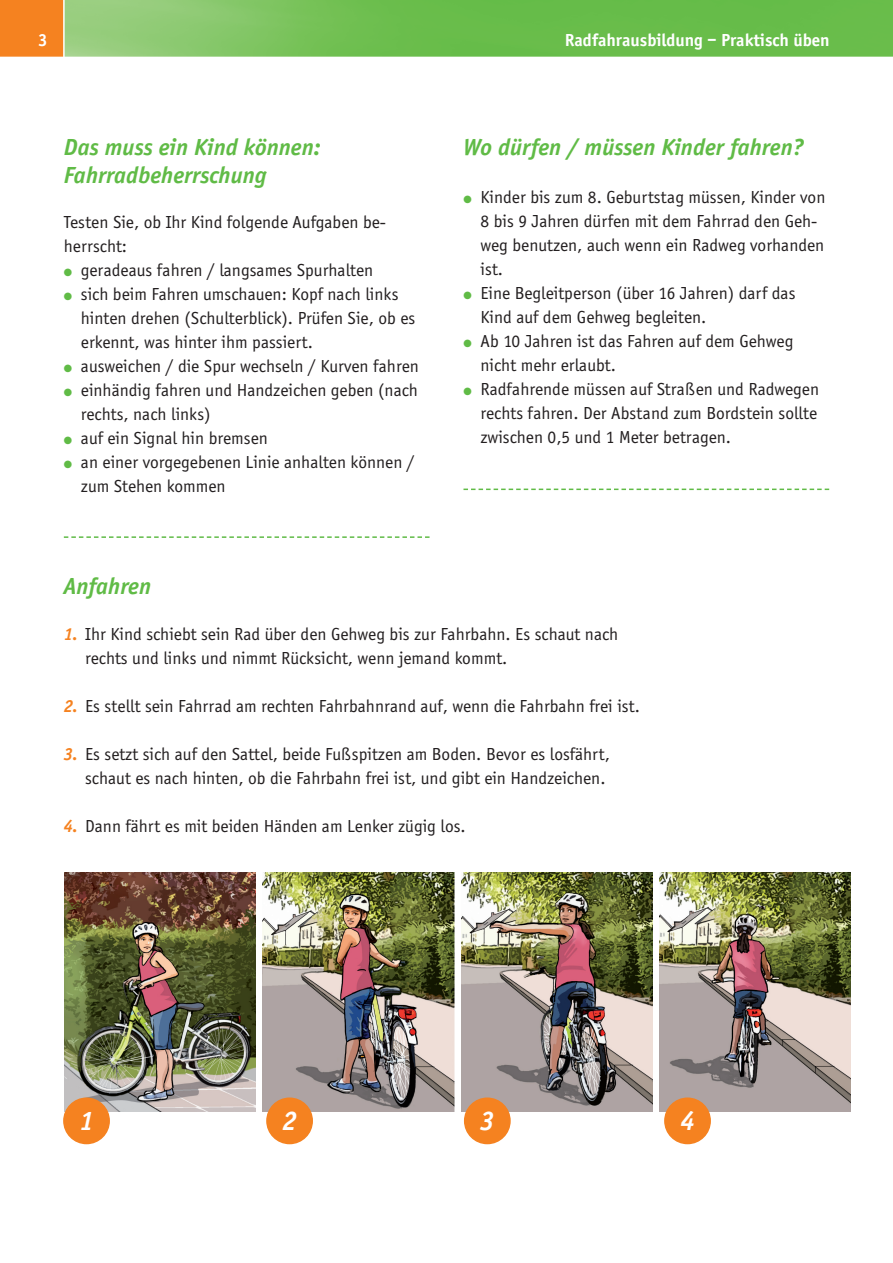
<style>
.page{position:relative;width:893px;height:1263px;background:#fff}
.page>*{position:absolute;margin:0;border:0;box-sizing:border-box;transform-origin:0 0}
.t1{font:italic 700 27px "Officina Serif";color:#fff}
.Copy{font:italic 700 24px "Officina Sans";color:#60bb46}
.Copy-2{font:18px/24px "Officina Sans";color:#231f20}
.Copy-3{font:700 18px "Officina Sans";color:#fff}
.s1{color:#60bb46}
.s2{font-weight:700;font-style:italic;color:#f58220}
</style>
<div class="page">
<img style="left:65px;top:0;width:827px;height:57px">
<div style="left:0;top:0;width:64px;height:57px;background:#f58220"></div>
<hr style="left:63px;top:0;width:2px;height:256px;background:#fff">
<img style="left:64px;top:873px;width:192px;height:239px">
<img style="left:659px;top:873px;width:192px;height:239px">
<img style="left:263px;top:873px;width:191px;height:239px">
<img style="left:461px;top:873px;width:191px;height:239px">
<div style="left:665px;top:1098px;width:45px;height:45px;background:#f58220;border-radius:50%"></div>
<div style="left:664px;top:1097px;width:47px;height:47px;border:2px solid #f58220;border-radius:50%"></div>
<div style="left:465px;top:1098px;width:45px;height:45px;background:#f58220;border-radius:50%"></div>
<div style="left:464px;top:1097px;width:47px;height:47px;border:2px solid #f58220;border-radius:50%"></div>
<div style="left:267px;top:1098px;width:45px;height:45px;background:#f58220;border-radius:50%"></div>
<div style="left:266px;top:1097px;width:47px;height:47px;border:2px solid #f58220;border-radius:50%"></div>
<div style="left:64px;top:1098px;width:45px;height:45px;background:#f58220;border-radius:50%"></div>
<div style="left:63px;top:1097px;width:47px;height:47px;border:2px solid #f58220;border-radius:50%"></div>
<svg style="left:64px;top:536px;width:366px;height:2px"></svg>
<svg style="left:463px;top:489px;width:366px;height:1px"></svg>
<p class="Copy-3" style="left:38px;top:29px;width:11px">3</p>
<p class="Copy-3" style="left:565px;top:29px;width:266px">Radfahrausbildung – Praktisch üben</p>
<p class="Copy" style="left:64px;top:133px;width:258px">Das muss ein Kind können:</p>
<p class="Copy" style="left:64px;top:161px;width:205px">Fahrradbeherrschung</p>
<p class="Copy-2" style="left:64px;top:210px;width:324px">Testen Sie, ob Ihr Kind folgende Aufgaben be&shy;herrscht:</p>
<p class="Copy-2" style="left:64px;top:258px;width:311px"><span class="s1">●</span> geradeaus fahren / langsames Spurhalten</p>
<p class="Copy-2" style="left:81px;top:282px;width:336px;text-indent:-17px"><span class="s1">●</span> sich beim Fahren umschauen: Kopf nach links hinten drehen (Schulterblick). Prüfen Sie, ob es erkennt, was hinter ihm passiert.</p>
<p class="Copy-2" style="left:64px;top:354px;width:356px"><span class="s1">●</span> ausweichen / die Spur wechseln / Kurven fahren</p>
<p class="Copy-2" style="left:81px;top:378px;width:339px;text-indent:-17px"><span class="s1">●</span> einhändig fahren und Handzeichen geben (nach rechts, nach links)</p>
<p class="Copy-2" style="left:64px;top:426px;width:205px"><span class="s1">●</span> auf ein Signal hin bremsen</p>
<p class="Copy-2" style="left:81px;top:450px;width:335px;text-indent:-17px"><span class="s1">●</span> an einer vorgegebenen Linie anhalten können / zum Stehen kommen</p>
<p class="Copy" style="left:463px;top:133px;width:342px">Wo dürfen / müssen Kinder fahren?</p>
<p class="Copy-2" style="left:480px;top:186px;width:346px;text-indent:-17px"><span class="s1">●</span> Kinder bis zum 8. Geburtstag müssen, Kinder von 8 bis 9 Jahren dürfen mit dem Fahrrad den Geh&shy;weg benutzen, auch wenn ein Radweg vorhanden ist.</p>
<p class="Copy-2" style="left:480px;top:282px;width:316px;text-indent:-17px"><span class="s1">●</span> Eine Begleitperson (über 16 Jahren) darf das<br>Kind auf dem Gehweg begleiten.</p>
<p class="Copy-2" style="left:480px;top:330px;width:314px;text-indent:-17px"><span class="s1">●</span> Ab 10 Jahren ist das Fahren auf dem Gehweg nicht mehr erlaubt.</p>
<p class="Copy-2" style="left:480px;top:378px;width:340px;text-align:justify;text-indent:-17px"><span class="s1">●</span> Radfahrende müssen auf Straßen und Radwegen rechts fahren. Der Abstand zum Bordstein sollte zwischen 0,5 und 1 Meter betragen.</p>
<p class="Copy" style="left:64px;top:572px;width:89px">Anfahren</p>
<p class="Copy-2" style="left:85px;top:622px;width:535px;text-indent:-21px"><span class="s2">1.</span> Ihr Kind schiebt sein Rad über den Gehweg bis zur Fahrbahn. Es schaut nach rechts und links und nimmt Rücksicht, wenn jemand kommt.</p>
<p class="Copy-2" style="left:64px;top:694px;width:578px"><span class="s2">2.</span> Es stellt sein Fahrrad am rechten Fahrbahnrand auf, wenn die Fahrbahn frei ist.</p>
<p class="Copy-2" style="left:64px;top:742px;width:547px;text-align:right"><span class="s2">3.</span> Es setzt sich auf den Sattel, beide Fußspitzen am Boden. Bevor es losfährt, schaut es nach hinten, ob die Fahrbahn frei ist, und gibt ein Handzeichen.</p>
<p class="Copy-2" style="left:64px;top:814px;width:403px"><span class="s2">4.</span> Dann fährt es mit beiden Händen am Lenker zügig los.</p>
<p class="t1" style="left:79px;top:1105px;width:17px">1</p>
<p class="t1" style="left:282px;top:1105px;width:17px">2</p>
<p class="t1" style="left:480px;top:1105px;width:17px">3</p>
<p class="t1" style="left:680px;top:1105px;width:17px">4</p>
</div>
